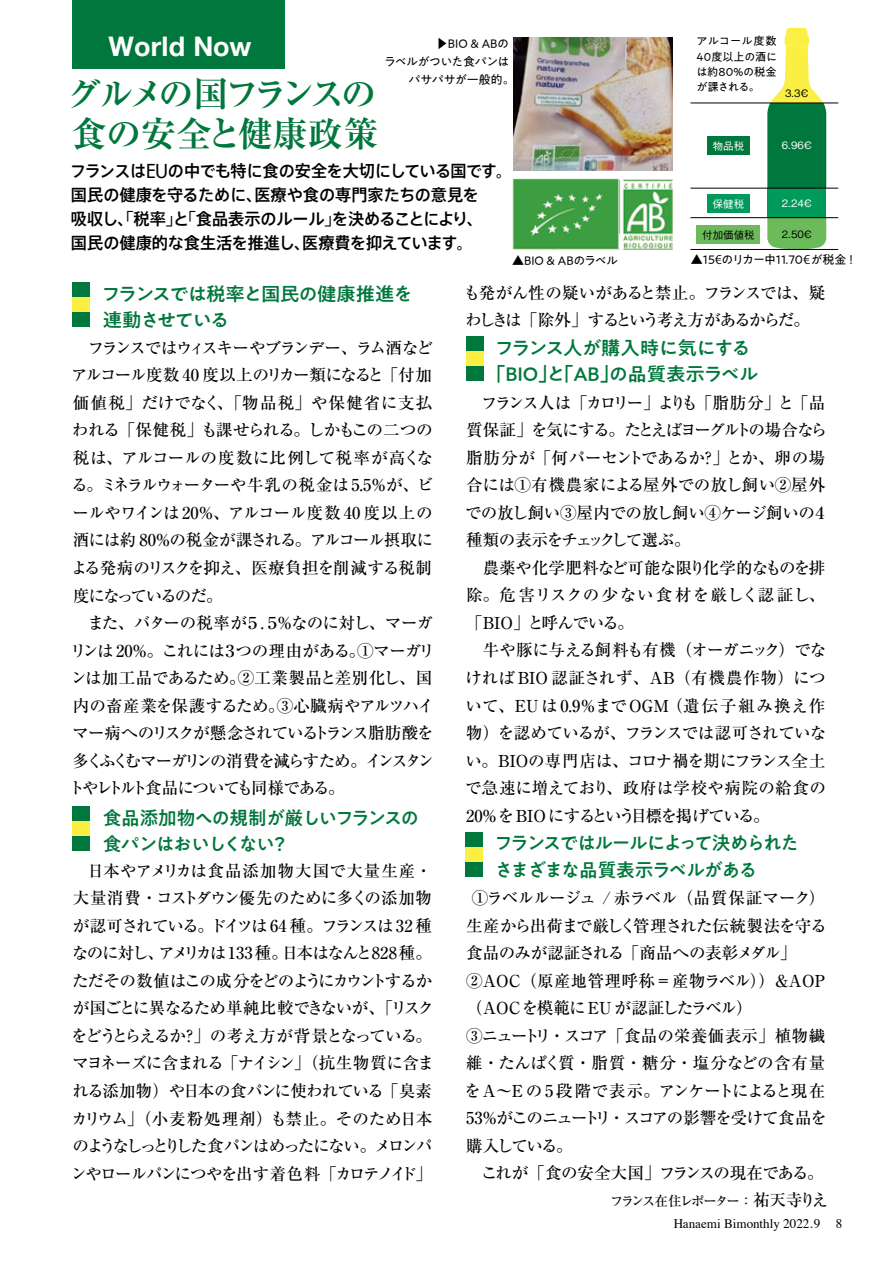
<style>
.page{position:relative;width:893px;height:1263px;background:#fff}
.page>*{position:absolute;margin:0;border:0;box-sizing:border-box;transform-origin:0 0}
.t1{font:700 35.25px/39.8px "Ryumin Pr 6";letter-spacing:-.1em;color:#00773d}
.t2{font:700 27px "Helvetica Neue";letter-spacing:.01em;color:#fff}
.t3{font:500 18.9px/26.2px "PA1 Gothic Std";letter-spacing:-.07em;color:#00773d}
.t4{font:500 18.9px/26.2px "PA1 Gothic Std";letter-spacing:-.025em;color:#00773d;text-align:center}
.t5{font:500 16.5px/27.5px "Ryumin Pr 6";letter-spacing:-.05em;color:#000}
.t6{font:500 16.5px/27.5px "Ryumin Pr 6";letter-spacing:-.025em;color:#000}
.t7{font:500 16.5px/27.5px "Ryumin Pr 6";letter-spacing:-.07em;color:#000}
.t8{font:500 16.5px/27.5px "Ryumin Pr 6";letter-spacing:-.03em;color:#000}
.t9{font:500 16.5px/24px "Axis Std";letter-spacing:-.01em;color:#000}
.t10{font:500 16.5px/27.5px "Ryumin Pr 6";letter-spacing:-.08em;color:#000}
.t11{font:500 13.5px "Ryumin Pr 6";letter-spacing:-.15em;color:#000}
.t12{font:13.2px "Times";color:#000}
.t13{font:12px "PA1 Gothic Std";letter-spacing:-.03em;color:#000}
.t14{font:12px "PA1 Gothic Std";letter-spacing:-.05em;color:#000}
.t15{font:12px "PA1 Gothic Std";letter-spacing:-.005em;color:#000}
.t16{font:11.25px/15.5px "PA1 Gothic Std";color:#000;text-align:justify}
.t17{font:500 10.5px "Gothic BBB Pro";color:#fff}
.t18{font:500 10.5px "Gothic BBB Pro";color:#000}
.t19{font:500 10.2px "Gothic BBB Pro";color:#fff}
.t20{font:500 10.2px "Gothic BBB Pro";color:#000}
.s1{font-family:"Futura";font-size:18.75px}
.s2{font-family:"Koz Go Pr 6 N"}
.s3{font-size:16.5px}
</style>
<div class="page">
<div style="left:73px;top:282px;width:17px;height:15px;background:#00773d"></div>
<div style="left:73px;top:297px;width:17px;height:15px;background:#faef42"></div>
<div style="left:73px;top:312px;width:17px;height:15px;background:#00773d"></div>
<div style="left:72px;top:0;width:213px;height:68px;background:#00773d"></div>
<div style="left:707px;top:136px;width:43px;height:19px;background:#00773d"></div>
<div style="left:707px;top:194px;width:43px;height:18px;background:#009b5b"></div>
<div style="left:696px;top:225px;width:64px;height:18px;background:#6cbb5a"></div>
<svg style="left:767px;top:218px;width:59px;height:31px;background:#72bc61"></svg>
<div style="left:767px;top:188px;width:59px;height:30px;background:#009b5b"></div>
<svg style="left:767px;top:28px;width:59px;height:160px"></svg>
<hr style="left:690px;top:103px;width:148px;height:1px;background:#000">
<hr style="left:690px;top:188px;width:148px;height:1px;background:#000">
<hr style="left:690px;top:217px;width:148px;height:1px;background:#000">
<hr style="left:690px;top:249px;width:148px;height:1px;background:#000">
<div style="left:73px;top:806px;width:17px;height:15px;background:#00773d"></div>
<div style="left:73px;top:821px;width:17px;height:15px;background:#faef42"></div>
<div style="left:73px;top:836px;width:17px;height:15px;background:#00773d"></div>
<div style="left:466px;top:336px;width:17px;height:15px;background:#00773d"></div>
<div style="left:466px;top:351px;width:17px;height:15px;background:#faef42"></div>
<div style="left:466px;top:366px;width:17px;height:15px;background:#00773d"></div>
<div style="left:466px;top:832px;width:17px;height:15px;background:#00773d"></div>
<div style="left:466px;top:847px;width:17px;height:15px;background:#faef42"></div>
<div style="left:466px;top:862px;width:17px;height:14px;background:#00773d"></div>
<img style="left:512px;top:178px;width:107px;height:72px">
<img style="left:620px;top:179px;width:52px;height:70px">
<img style="left:514px;top:38px;width:158px;height:133px">
<h2 class="t2" style="left:108px;top:25px;width:145px">World Now</h2>
<h1 class="t1" style="left:67px;top:73px;width:313px">グルメの国フランスの食の安全と健康政策</h1>
<p class="t9" style="left:70px;top:157px;width:444px">フランスは<span class="s1">EU</span>の中でも特に食の安全を大切にしている国です。国民の健康を守るために、医療や食の専門家たちの意見を<br>吸収し、「税率」と「食品表示のルール」を決めることにより、<br>国民の健康的な食生活を推進し、医療費を抑えています。</p>
<p class="t13" style="left:436px;top:36px;width:75px"><span class="s2">▶</span>BIO &amp; ABの</p>
<p class="t14" style="left:384px;top:54px;width:127px">ラベルがついた食パンは</p>
<p class="t15" style="left:408px;top:72px;width:108px">パサパサが一般的。</p>
<p class="t16" style="left:696px;top:34px;width:82px">アルコール度数40度以上の酒には約80％の税金が課される。</p>
<p class="t20" style="left:785px;top:85px;width:25px">3.3€</p>
<p class="t17" style="left:713px;top:138px;width:33px">物品税</p>
<p class="t17" style="left:713px;top:195px;width:33px">保健税</p>
<p class="t18" style="left:702px;top:226px;width:54px">付加価値税</p>
<p class="t19" style="left:782px;top:137px;width:32px">6.96€</p>
<p class="t19" style="left:782px;top:195px;width:32px">2.24€</p>
<p class="t20" style="left:782px;top:226px;width:32px">2.50€</p>
<p class="t3" style="left:101px;top:282px;width:313px">フランスでは税率と国民の健康推進を連動させている</p>
<p class="t5" style="left:69px;top:333px;width:368px;text-indent:19px">フランスではウィスキーやブランデー、ラム酒などアルコール度数 40 度以上のリカー類になると「付加価値税」だけでなく、「物品税」や保健省に支払われる「保健税」も課せられる。しかもこの二つの税は、アルコールの度数に比例して税率が高くなる。ミネラルウォーターや牛乳の税金は 5.5％が、ビールやワインは 20％、アルコール度数 40 度以上の酒には約 80％の税金が課される。アルコール摂取による発病のリスクを抑え、医療負担を削減する税制度になっているのだ。<br>　また、バターの税率が５.５％なのに対し、マーガリンは 20％。これには３つの理由がある。①マーガリンは加工品であるため。②工業製品と差別化し、国内の畜産業を保護するため。③心臓病やアルツハイマー病へのリスクが懸念されているトランス脂肪酸を多くふくむマーガリンの消費を減らすため。インスタントやレトルト食品についても同様である。</p>
<p class="t3" style="left:103px;top:806px;width:318px">食品添加物への規制が厳しいフランスの食パンはおいしくない？</p>
<p class="t7" style="left:71px;top:856px;width:365px">　日本やアメリカは食品添加物大国で大量生産・大量消費・コストダウン優先のために多くの添加物が認可されている。ドイツは 64 種。フランスは 32 種なのに対し、アメリカは133 種。日本はなんと828 種。ただその数値はこの成分をどのようにカウントするかが国ごとに異なるため単純比較できないが、「リスクをどうとらえるか？」の考え方が背景となっている。マヨネーズに含まれる「ナイシン」（抗生物質に含まれる添加物）や日本の食パンに使われている「臭素カリウム」（小麦粉処理剤）も禁止。そのため日本のようなしっとりした食パンはめったにない。メロンパンやロールパンにつやを出す着色料「カロテノイド」</p>
<p class="t13" style="left:512px;top:253px;width:108px"><span class="s2">▲</span>BIO &amp; ABのラベル</p>
<p class="t13" style="left:691px;top:253px;width:168px"><span class="s2">▲</span>15<span class="s2">€</span>のリカー中11.70<span class="s2">€</span>が税金！</p>
<p class="t10" style="left:464px;top:278px;width:363px">も発がん性の疑いがあると禁止。フランスでは、疑わしきは「除外」するという考え方があるからだ。</p>
<p class="t4" style="left:486px;top:336px;width:274px">フランス人が購入時に気にする「BIO」と「AB」の品質表示ラベル</p>
<p class="t6" style="left:465px;top:388px;width:365px">　フランス人は「カロリー」よりも「脂肪分」と「品質保証」を気にする。たとえばヨーグルトの場合なら脂肪分が「何パーセントであるか？」とか、卵の場合には①有機農家による屋外での放し飼い②屋外での放し飼い③屋内での放し飼い④ケージ飼いの４種類の表示をチェックして選ぶ。<br>　農薬や化学肥料など可能な限り化学的なものを排除。危害リスクの少ない食材を厳しく認証し、「BIO」と呼んでいる。<br>　牛や豚に与える飼料も有機（オーガニック）でなければ BIO 認証されず、AB（有機農作物）について、EUは0.9％までOGM （遺伝子組み換え作物）を認めているが、フランスでは認可されていない。BＩＯの専門店は、コロナ禍を期にフランス全土で急速に増えており、政府は学校や病院の給食の<br>20% を BIO にするという目標を掲げている。</p>
<p class="t3" style="left:494px;top:832px;width:307px">フランスではルールによって決められたさまざまな品質表示ラベルがある</p>
<p class="t8" style="left:464px;top:884px;width:364px;text-indent:7px">①ラベルルージュ / 赤ラベル（品質保証マーク）生産から出荷まで厳しく管理された伝統製法を守る食品のみが認証される「商品への表彰メダル」<br>②AOC（原産地管理呼称 = 産物ラベル））&amp;AOP（AOCを模範にEU が認証したラベル）<br>③ニュートリ・スコア「食品の栄養価表示」植物繊維・たんぱく質・脂質・糖分・塩分などの含有量をA～E の 5 段階で表示。アンケートによると現在<br>53％がこのニュートリ・スコアの影響を受けて食品を購入している。<br>　これが「食の安全大国」フランスの現在である。</p>
<p class="t11" style="left:610px;top:1190px;width:220px">フランス在住レポーター：<span class="s3">祐天寺りえ</span></p>
<p class="t12" style="left:674px;top:1211px;width:170px">Hanaemi Bimonthly 2022.9 8</p>
</div>
